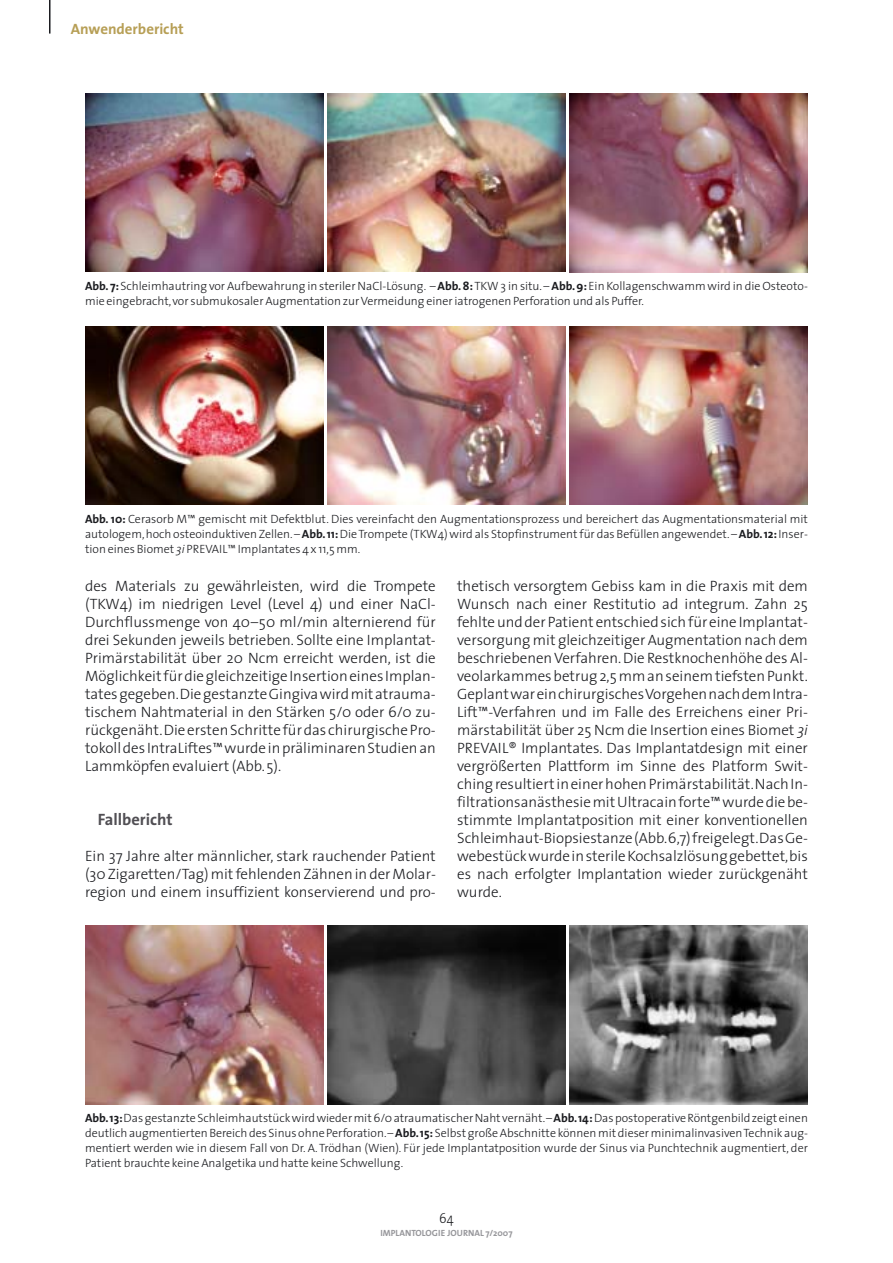
<style>
.page{position:relative;width:893px;height:1263px;background:#fff}
.page>*{position:absolute;margin:0;border:0;box-sizing:border-box;transform-origin:0 0}
.t1{font:700 16.5px "The Sans";color:#504e53}
.t2{font:300 15px/18px "The Sans";color:#1b1c20;text-align:justify}
.t3{font:700 15px "The Sans";color:#b79f56}
.t4{font:300 14.25px "The Sans";color:#1b1c20;scale:.9 1}
.t5{font:300 12px/15px "The Sans";color:#1b1c20;text-align:justify}
.t6{font:700 9px "The Sans";color:#97979b}
.s1{font-weight:700}
.s2{font-style:italic}
</style>
<div class="page">
<hr style="left:49px;top:0;width:2px;height:34px;background:#1b1c20">
<img style="left:85px;top:925px;width:238px;height:179px">
<img style="left:327px;top:925px;width:239px;height:179px">
<img style="left:570px;top:925px;width:238px;height:179px">
<img style="left:85px;top:94px;width:238px;height:178px">
<img style="left:327px;top:94px;width:239px;height:178px">
<img style="left:570px;top:94px;width:238px;height:178px">
<img style="left:85px;top:326px;width:238px;height:179px">
<img style="left:327px;top:326px;width:239px;height:179px">
<img style="left:570px;top:326px;width:238px;height:179px">
<p class="t3" style="left:71px;top:23px;width:115px">Anwenderbericht</p>
<p class="t5" style="left:85px;top:280px;width:724px"><span class="s1">Abb. 7:</span>Schleimhautring vor Aufbewahrung in steriler NaCl-Lösung. – <span class="s1">Abb. 8:</span>TKW 3 in situ. – <span class="s1">Abb. 9:</span>Ein Kollagenschwamm wird in die Osteoto&shy;mie eingebracht,vor submukosaler Augmentation zur Vermeidung einer iatrogenen Perforation und als Puffer.</p>
<p class="t5" style="left:85px;top:513px;width:724px"><span class="s1">Abb. 10:</span> Cerasorb M™ gemischt mit Defektblut. Dies vereinfacht den Augmentationsprozess und bereichert das Augmentationsmaterial mit autologem,hoch osteoinduktiven Zellen. – <span class="s1">Abb. 11:</span>Die Trompete (TKW4) wird als Stopfinstrument für das Befüllen angewendet. – <span class="s1">Abb. 12:</span>Inser&shy;tion eines Biomet <span class="s2">3i</span> PREVAIL™ Implantates 4 x 11,5 mm.</p>
<p class="t2" style="left:85px;top:578px;width:352px">des Materials zu gewährleisten, wird die Trompete (TKW4) im niedrigen Level (Level 4) und einer NaCl-Durchflussmenge von 40–50 ml/min alternierend für drei Sekunden jeweils betrieben. Sollte eine Implantat-Primärstabilität über 20 Ncm erreicht werden, ist die Möglichkeit für die gleichzeitige Insertion eines Implan&shy;tates gegeben.Die gestanzte Gingiva wird mit atrauma&shy;tischem Nahtmaterial in den Stärken 5/0 oder 6/0 zu&shy;rückgenäht.Die ersten Schritte für das chirurgische Pro&shy;tokoll des IntraLiftes™ wurde in präliminaren Studien an Lammköpfen evaluiert (Abb. 5).</p>
<p class="t1" style="left:98px;top:812px;width:76px">Fallbericht</p>
<p class="t2" style="left:85px;top:848px;width:352px">Ein 37 Jahre alter männlicher, stark rauchender Patient (30 Zigaretten/Tag) mit fehlenden Zähnen in der Molar&shy;region und einem insuffizient konservierend und pro-</p>
<p class="t2" style="left:457px;top:578px;width:352px">thetisch versorgtem Gebiss kam in die Praxis mit dem Wunsch nach einer Restitutio ad integrum. Zahn 25 fehlte und der Patient entschied sich für eine Implantat&shy;versorgung mit gleichzeitiger Augmentation nach dem beschriebenen Verfahren. Die Restknochenhöhe des Al&shy;veolarkammes betrug 2,5 mm an seinem tiefsten Punkt.<br>Geplantwar ein chirurgisches Vorgehen nach dem Intra-Lift™-Verfahren und im Falle des Erreichens einer Pri&shy;märstabilität über 25 Ncm die Insertion eines Biomet <span class="s2">3i </span>PREVAIL® Implantates. Das Implantatdesign mit einer vergrößerten Plattform im Sinne des Platform Swit&shy;ching resultiert in einer hohen Primärstabilität.Nach In&shy;filtrationsanästhesie mit Ultracain forte™ wurde die be&shy;stimmte Implantatposition mit einer konventionellen Schleimhaut-Biopsiestanze (Abb.6,7) freigelegt.Das Ge&shy;webestück wurde in sterile Kochsalzlösung gebettet,bis es nach erfolgter Implantation wieder zurückgenäht wurde.</p>
<p class="t5" style="left:85px;top:1112px;width:724px"><span class="s1">Abb.13:</span>Das gestanzte Schleimhautstück wird wieder mit 6/0 atraumatischer Naht vernäht.– <span class="s1">Abb.14:</span>Das postoperative Röntgenbild zeigt einen deutlich augmentierten Bereich des Sinus ohne Perforation.– <span class="s1">Abb.15:</span> Selbst große Abschnitte können mit dieser minimalinvasiven Technik aug&shy;mentiert werden wie in diesem Fall von Dr. A. Trödhan (Wien). Für jede Implantatposition wurde der Sinus via Punchtechnik augmentiert, der Patient brauchte keine Analgetika und hatte keine Schwellung.</p>
<p class="t4" style="left:439px;top:1212px;width:17px">64</p>
<p class="t6" style="left:380px;top:1229px;width:134px">IMPLANTOLOGIE JOURNAL 7/2007</p>
</div>
